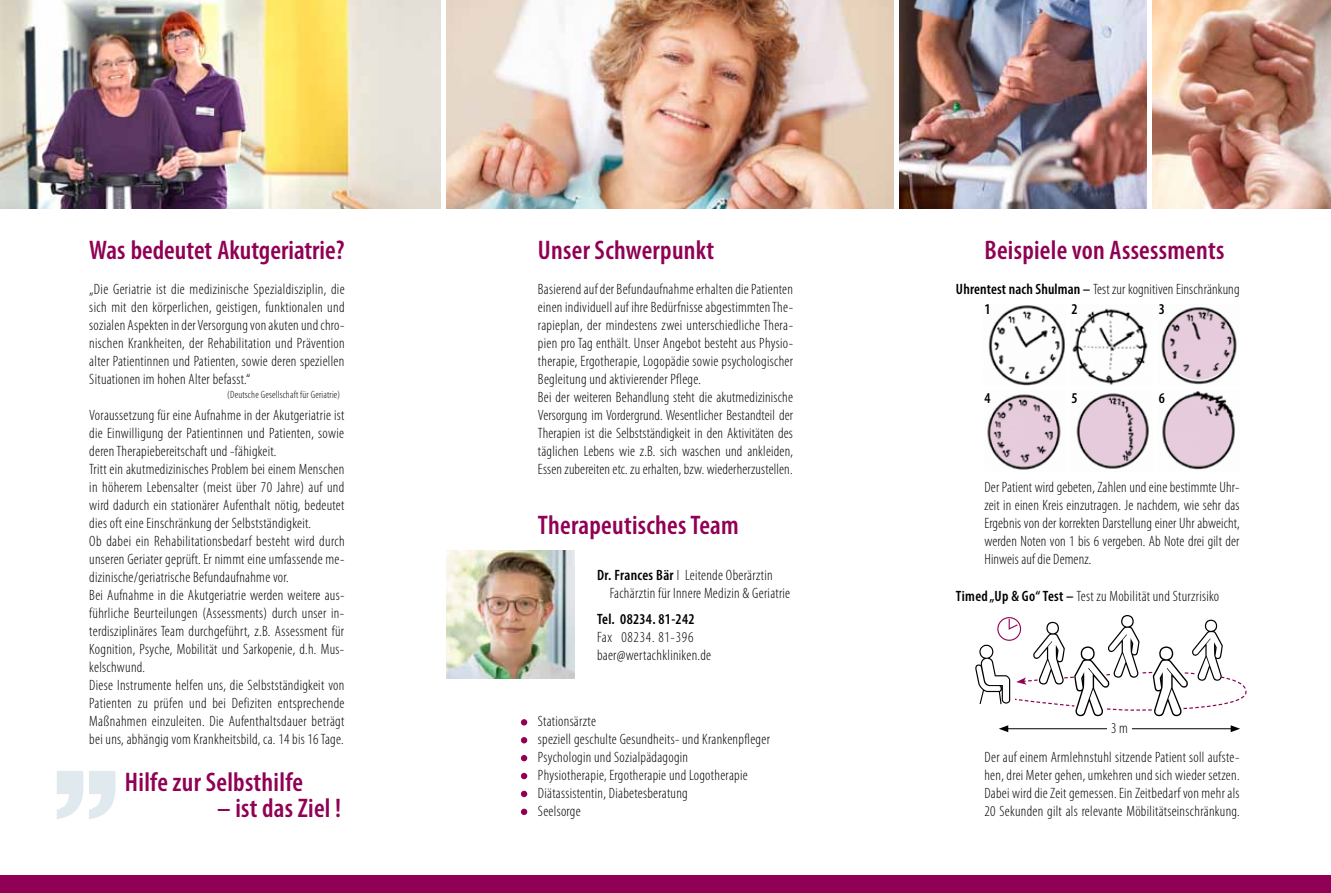
<style>
.page{position:relative;width:1331px;height:893px;background:#fff}
.page>*{position:absolute;margin:0;border:0;box-sizing:border-box;transform-origin:0 0}
.t1{font:600 condensed 27px "Myriad Pro";letter-spacing:.01em;color:#900054}
.t2{font:300 condensed 15px/18px "Myriad Pro";letter-spacing:.02em;color:#000}
.t3{font:600 condensed 15px "Myriad Pro";letter-spacing:.02em;color:#000}
.t4{font:300 condensed 10.5px "Myriad Pro";letter-spacing:.02em;color:#000}
.s1{font-weight:600}
</style>
<div class="page">
<img style="left:0;top:0;width:440px;height:208px">
<img style="left:1152px;top:0;width:179px;height:208px">
<img style="left:899px;top:0;width:247px;height:208px">
<svg style="left:57px;top:771px;width:58px;height:48px"></svg>
<img style="left:446px;top:550px;width:128px;height:128px">
<div style="left:0;top:876px;width:1331px;height:17px;background:#900054"></div>
<img style="left:446px;top:0;width:447px;height:208px">
<svg style="left:521px;top:719px;width:6px;height:6px"></svg>
<svg style="left:521px;top:737px;width:6px;height:6px"></svg>
<svg style="left:521px;top:791px;width:6px;height:6px"></svg>
<svg style="left:521px;top:809px;width:6px;height:6px"></svg>
<svg style="left:521px;top:755px;width:6px;height:6px"></svg>
<svg style="left:521px;top:773px;width:6px;height:6px"></svg>
<img style="left:988px;top:305px;width:77px;height:81px">
<img style="left:1072px;top:308px;width:76px;height:77px">
<img style="left:1161px;top:307px;width:76px;height:78px">
<img style="left:987px;top:394px;width:74px;height:76px">
<img style="left:1076px;top:393px;width:73px;height:76px">
<img style="left:1162px;top:391px;width:73px;height:79px">
<svg style="left:1164px;top:310px;width:69px;height:70px;background:#d4bdcb"></svg>
<svg style="left:989px;top:397px;width:70px;height:70px;background:#cdb6c4"></svg>
<svg style="left:1078px;top:396px;width:69px;height:69px;background:#d4bccb"></svg>
<div style="left:1164px;top:396px;width:69px;height:70px;background:#e7cddd;border-radius:50%"></div>
<hr style="left:1006px;top:728px;width:227px;height:1px;background:#000">
<svg style="left:999px;top:725px;width:9px;height:7px"></svg>
<svg style="left:1231px;top:725px;width:9px;height:7px"></svg>
<div style="left:1108px;top:721px;width:23px;height:18px;background:#fff"></div>
<svg style="left:975px;top:615px;width:272px;height:102px"></svg>
<h1 class="t1" style="left:89px;top:233px;width:257px">Was bedeutet Akutgeriatrie?</h1>
<h1 class="t1" style="left:538px;top:233px;width:178px">Unser Schwerpunkt</h1>
<h1 class="t1" style="left:984px;top:233px;width:241px">Beispiele von Assessments</h1>
<p class="t2" style="left:89px;top:280px;width:257px;text-align:justify">„Die Geriatrie ist die medizinische Spezialdisziplin, die sich mit den körperlichen, geistigen, funktionalen und sozialen Aspekten in der Versorgung von akuten und chro&shy;nischen Krankheiten, der Rehabilitation und Prävention alter Patientinnen und Patienten, sowie deren speziellen Situationen im hohen Alter befasst.“</p>
<p class="t2" style="left:89px;top:406px;width:257px">Voraussetzung für eine Aufnahme in der Akutgeriatrie ist die Einwilligung der Patientinnen und Patienten, sowie deren Therapiebereitschaft und -fähigkeit.<br>Tritt ein akutmedizinisches Problem bei einem Menschen in höherem Lebensalter (meist über 70 Jahre) auf und wird dadurch ein stationärer Aufenthalt nötig, bedeutet dies oft eine Einschränkung der Selbstständigkeit.<br>Ob dabei ein Rehabilitationsbedarf besteht wird durch unseren Geriater geprüft. Er nimmt eine umfassende me&shy;dizinische/geriatrische Befundaufnahme vor.<br>Bei Aufnahme in die Akutgeriatrie werden weitere aus&shy;führliche Beurteilungen (Assessments) durch unser in&shy;terdisziplinäres Team durchgeführt, z.B. Assessment für Kognition, Psyche, Mobilität und Sarkopenie, d.h. Mus&shy;kelschwund.<br>Diese Instrumente helfen uns, die Selbstständigkeit von Patienten zu prüfen und bei Defiziten entsprechende Maßnahmen einzuleiten. Die Aufenthaltsdauer beträgt bei uns, abhängig vom Krankheitsbild, ca. 14 bis 16 Tage.</p>
<p class="t4" style="left:227px;top:388px;width:114px">(Deutsche Gesellschaft für Geriatrie)</p>
<h1 class="t1" style="left:125px;top:765px;width:180px">Hilfe zur Selbsthilfe</h1>
<h1 class="t1" style="left:217px;top:791px;width:125px">– ist das Ziel !</h1>
<p class="t2" style="left:538px;top:280px;width:257px">Basierend auf der Befundaufnahme erhalten die Patienten einen individuell auf ihre Bedürfnisse abgestimmten The&shy;rapieplan, der mindestens zwei unterschiedliche Thera&shy;pien pro Tag enthält. Unser Angebot besteht aus Physio&shy;therapie, Ergotherapie, Logopädie sowie psychologischer Begleitung und aktivierender Pflege.<br>Bei der weiteren Behandlung steht die akutmedizinische Versorgung im Vordergrund. Wesentlicher Bestandteil der Therapien ist die Selbstständigkeit in den Aktivitäten des täglichen Lebens wie z.B. sich waschen und ankleiden, Essen zubereiten etc. zu erhalten, bzw. wiederherzustellen.</p>
<h1 class="t1" style="left:538px;top:508px;width:202px">Therapeutisches Team</h1>
<p class="t2" style="left:610px;top:566px;width:182px;text-indent:-13px"><span class="s1">Dr. Frances Bär</span> I Leitende Oberärztin<br>Fachärztin für Innere Medizin &amp; Geriatrie</p>
<p class="t3" style="left:597px;top:610px;width:99px">Tel. 08234. 81-242</p>
<p class="t2" style="left:597px;top:628px;width:116px">Fax 08234. 81-396 baer@wertachkliniken.de</p>
<p class="t2" style="left:538px;top:712px;width:234px">Stationsärzte<br>speziell geschulte Gesundheits- und Krankenpfleger Psychologin und Sozialpädagogin<br>Physiotherapie, Ergotherapie und Logotherapie Diätassistentin, Diabetesberatung<br>Seelsorge</p>
<p class="t2" style="left:956px;top:280px;width:285px"><span class="s1">Uhrentest nach Shulman –</span> Test zur kognitiven Einschränkung</p>
<p class="t3" style="left:984px;top:300px;width:8px">1</p>
<p class="t3" style="left:984px;top:389px;width:8px">4</p>
<p class="t3" style="left:1071px;top:300px;width:8px">2</p>
<p class="t3" style="left:1071px;top:389px;width:8px">5</p>
<p class="t3" style="left:1159px;top:300px;width:8px">3</p>
<p class="t3" style="left:1159px;top:389px;width:8px">6</p>
<p class="t2" style="left:984px;top:478px;width:257px;text-align:justify">Der Patient wird gebeten, Zahlen und eine bestimmte Uhr&shy;zeit in einen Kreis einzutragen. Je nachdem, wie sehr das Ergebnis von der korrekten Darstellung einer Uhr abweicht, werden Noten von 1 bis 6 vergeben. Ab Note drei gilt der Hinweis auf die Demenz.</p>
<p class="t2" style="left:956px;top:587px;width:265px"><span class="s1">Timed „Up &amp; Go“ Test –</span> Test zu Mobilität und Sturzrisiko</p>
<p class="t2" style="left:1111px;top:719px;width:18px">3 m</p>
<p class="t2" style="left:984px;top:748px;width:257px;text-align:justify">Der auf einem Armlehnstuhl sitzende Patient soll aufste&shy;hen, drei Meter gehen, umkehren und sich wieder setzen.<br>Dabei wird die Zeit gemessen. Ein Zeitbedarf von mehr als 20 Sekunden gilt als relevante Möbilitätseinschränkung.</p>
</div>
